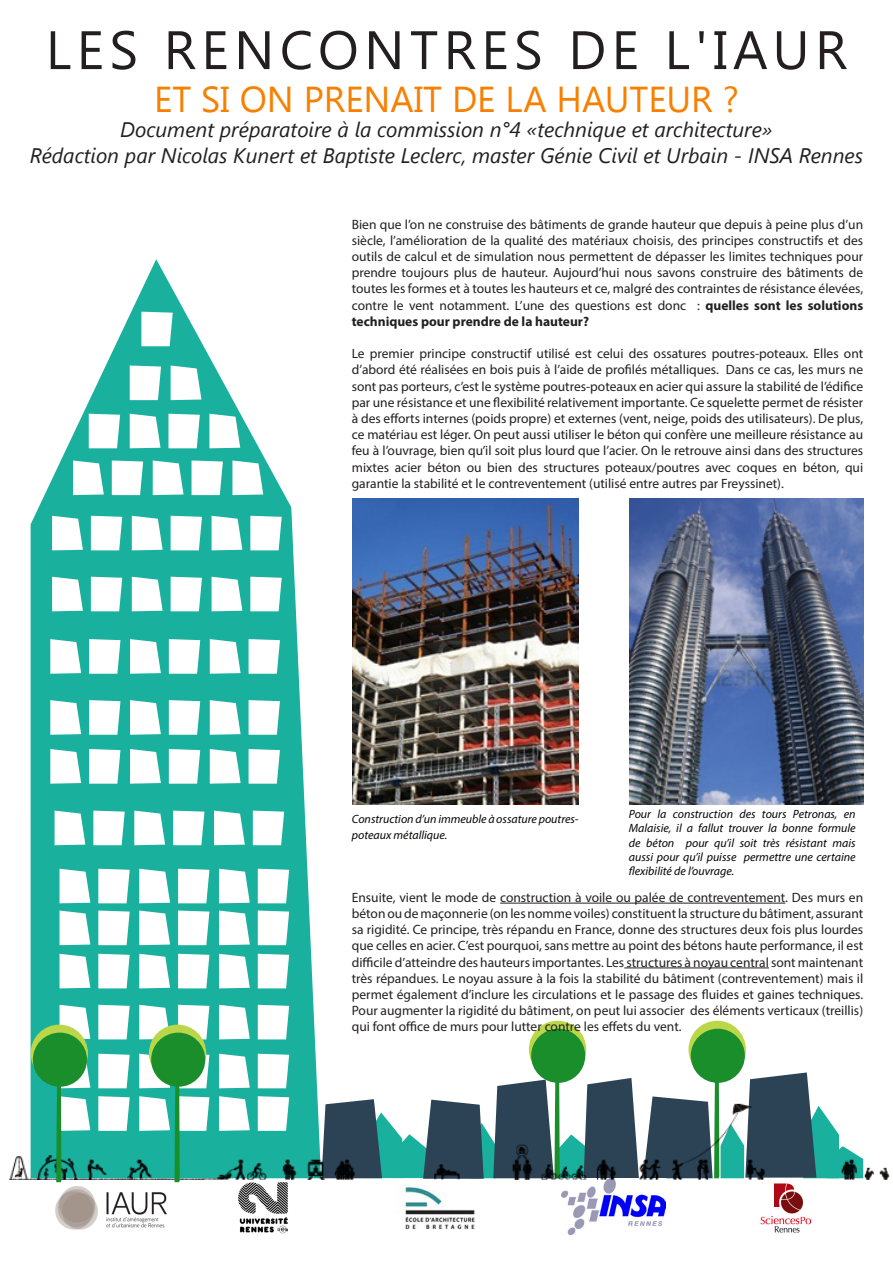
<style>
.page{position:relative;width:893px;height:1263px;background:#fff}
.page>*{position:absolute;margin:0;border:0;box-sizing:border-box;transform-origin:0 0}
.t1{font:54px "Segoe UI";letter-spacing:.1em;color:#231f20}
.t2{font:36px "Segoe UI";color:#f78000}
.t3{font:italic 21px "Segoe UI";color:#231f20}
.t4{font:13.5px/16.2px "Myriad Pro";color:#231f20;text-align:justify}
.t5{font:italic 12px/14.4px "Myriad Pro";color:#040503}
.s1{font-weight:700}
.s2{font-size:13.5px;color:#fff}
</style>
<div class="page">
<img style="left:760px;top:1183px;width:52px;height:50px">
<svg style="left:31px;top:259px;width:282px;height:720px;fill:#1ab09e"></svg>
<img style="left:238px;top:1182px;width:50px;height:52px">
<img style="left:55px;top:1186px;width:112px;height:44px">
<img style="left:561px;top:1180px;width:105px;height:54px">
<img style="left:402px;top:1185px;width:73px;height:45px">
<svg style="left:107px;top:869px;width:23px;height:34px"></svg>
<svg style="left:107px;top:910px;width:23px;height:35px"></svg>
<svg style="left:107px;top:954px;width:23px;height:25px"></svg>
<svg style="left:139px;top:869px;width:31px;height:34px"></svg>
<svg style="left:139px;top:910px;width:31px;height:35px"></svg>
<svg style="left:139px;top:954px;width:31px;height:25px"></svg>
<svg style="left:178px;top:869px;width:31px;height:34px"></svg>
<svg style="left:178px;top:910px;width:31px;height:35px"></svg>
<svg style="left:178px;top:954px;width:31px;height:25px"></svg>
<svg style="left:219px;top:869px;width:31px;height:34px"></svg>
<svg style="left:219px;top:910px;width:31px;height:35px"></svg>
<svg style="left:219px;top:954px;width:31px;height:25px"></svg>
<svg style="left:258px;top:869px;width:31px;height:34px"></svg>
<svg style="left:258px;top:910px;width:31px;height:35px"></svg>
<svg style="left:258px;top:954px;width:31px;height:25px"></svg>
<svg style="left:52px;top:516px;width:31px;height:34px"></svg>
<svg style="left:73px;top:460px;width:31px;height:35px"></svg>
<svg style="left:52px;top:577px;width:31px;height:34px"></svg>
<svg style="left:50px;top:639px;width:31px;height:35px"></svg>
<svg style="left:50px;top:700px;width:31px;height:35px"></svg>
<svg style="left:50px;top:749px;width:31px;height:35px"></svg>
<svg style="left:55px;top:810px;width:30px;height:1px"></svg>
<svg style="left:91px;top:516px;width:31px;height:34px"></svg>
<svg style="left:112px;top:460px;width:31px;height:35px"></svg>
<svg style="left:89px;top:414px;width:31px;height:34px"></svg>
<svg style="left:91px;top:577px;width:31px;height:34px"></svg>
<svg style="left:89px;top:639px;width:31px;height:35px"></svg>
<svg style="left:89px;top:700px;width:31px;height:35px"></svg>
<svg style="left:89px;top:749px;width:31px;height:35px"></svg>
<svg style="left:93px;top:810px;width:32px;height:35px"></svg>
<svg style="left:132px;top:516px;width:31px;height:34px"></svg>
<svg style="left:153px;top:460px;width:31px;height:35px"></svg>
<svg style="left:130px;top:414px;width:31px;height:34px"></svg>
<svg style="left:132px;top:577px;width:31px;height:34px"></svg>
<svg style="left:130px;top:639px;width:31px;height:35px"></svg>
<svg style="left:130px;top:700px;width:31px;height:35px"></svg>
<svg style="left:130px;top:749px;width:31px;height:35px"></svg>
<svg style="left:134px;top:810px;width:31px;height:35px"></svg>
<svg style="left:171px;top:516px;width:31px;height:34px"></svg>
<svg style="left:192px;top:460px;width:31px;height:35px"></svg>
<svg style="left:168px;top:414px;width:32px;height:34px"></svg>
<svg style="left:130px;top:365px;width:31px;height:35px"></svg>
<svg style="left:141px;top:312px;width:32px;height:34px"></svg>
<svg style="left:171px;top:577px;width:31px;height:34px"></svg>
<svg style="left:169px;top:639px;width:31px;height:35px"></svg>
<svg style="left:169px;top:700px;width:31px;height:35px"></svg>
<svg style="left:169px;top:749px;width:31px;height:35px"></svg>
<svg style="left:173px;top:810px;width:31px;height:35px"></svg>
<svg style="left:212px;top:516px;width:30px;height:34px"></svg>
<svg style="left:232px;top:460px;width:31px;height:35px"></svg>
<svg style="left:209px;top:414px;width:31px;height:34px"></svg>
<svg style="left:171px;top:365px;width:30px;height:35px"></svg>
<svg style="left:212px;top:577px;width:30px;height:34px"></svg>
<svg style="left:210px;top:639px;width:31px;height:35px"></svg>
<svg style="left:210px;top:700px;width:31px;height:35px"></svg>
<svg style="left:210px;top:749px;width:31px;height:35px"></svg>
<svg style="left:214px;top:810px;width:31px;height:35px"></svg>
<svg style="left:250px;top:516px;width:32px;height:34px"></svg>
<svg style="left:250px;top:577px;width:32px;height:34px"></svg>
<svg style="left:249px;top:639px;width:31px;height:35px"></svg>
<svg style="left:249px;top:700px;width:31px;height:35px"></svg>
<svg style="left:249px;top:749px;width:31px;height:35px"></svg>
<svg style="left:253px;top:810px;width:31px;height:35px"></svg>
<img style="left:10px;top:979px;width:880px;height:201px">
<svg style="left:10px;top:811px;width:97px;height:183px"></svg>
<svg style="left:361px;top:1090px;width:64px;height:91px"></svg>
<div style="left:344px;top:1011px;width:132px;height:79px;background:#fff"></div>
<div style="left:31px;top:1025px;width:57px;height:57px;background:#bbd749;border-radius:50%"></div>
<div style="left:33px;top:1032px;width:54px;height:55px;background:#1a8e2b;border-radius:50%"></div>
<svg style="left:56px;top:1054px;width:34px;height:128px"></svg>
<div style="left:149px;top:1025px;width:57px;height:57px;background:#bbd749;border-radius:50%"></div>
<div style="left:151px;top:1032px;width:54px;height:55px;background:#1a8e2b;border-radius:50%"></div>
<svg style="left:139px;top:1054px;width:70px;height:128px"></svg>
<hr style="left:500px;top:903px;width:285px;height:1px;background:#231f20">
<hr style="left:624px;top:967px;width:145px;height:1px;background:#231f20">
<img style="left:352px;top:499px;width:227px;height:305px">
<img style="left:629px;top:499px;width:234px;height:305px">
<p class="t1" style="left:46px;top:12px;width:803px">LES RENCONTRES DE L'IAUR</p>
<p class="t2" style="left:154px;top:75px;width:586px">ET SI ON PRENAIT DE LA HAUTEUR ?</p>
<p class="t3" style="left:120px;top:115px;width:654px">Document préparatoire à la commission n°4 «technique et architecture»</p>
<p class="t3" style="left:30px;top:141px;width:834px">Rédaction par Nicolas Kunert et Baptiste Leclerc, master Génie Civil et Urbain - INSA Rennes</p>
<p class="t4" style="left:352px;top:216px;width:513px">Bien que l’on ne construise des bâtiments de grande hauteur que depuis à peine plus d’un siècle, l’amélioration de la qualité des matériaux choisis, des principes constructifs et des outils de calcul et de simulation nous permettent de dépasser les limites techniques pour prendre toujours plus de hauteur. Aujourd’hui nous savons construire des bâtiments de toutes les formes et à toutes les hauteurs et ce, malgré des contraintes de résistance élevées, contre le vent notamment. L’une des questions est donc : <span class="s1">quelles sont les solutions techniques pour prendre de la hauteur?</span></p>
<p class="t4" style="left:352px;top:345px;width:513px">Le premier principe constructif utilisé est celui des ossatures poutres-poteaux. Elles ont d’abord été réalisées en bois puis à l’aide de profilés métalliques. Dans ce cas, les murs ne sont pas porteurs, c’est le système poutres-poteaux en acier qui assure la stabilité de l’édifice par une résistance et une flexibilité relativement importante. Ce squelette permet de résister à des efforts internes (poids propre) et externes (vent, neige, poids des utilisateurs). De plus, ce matériau est léger. On peut aussi utiliser le béton qui confère une meilleure résistance au feu à l’ouvrage, bien qu’il soit plus lourd que l’acier. On le retrouve ainsi dans des structures mixtes acier béton ou bien des structures poteaux/poutres avec coques en béton, qui garantie la stabilité et le contreventement (utilisé entre autres par Freyssinet).</p>
<p class="t5" style="left:352px;top:810px;width:228px;line-height:16.2px">Construction d’un immeuble à ossature poutres&shy;poteaux métallique.<span class="s2">.</span></p>
<p class="t5" style="left:629px;top:806px;width:228px;text-align:justify">Pour la construction des tours Petronas, en Malaisie, il a fallut trouver la bonne formule de béton pour qu’il soit très résistant mais aussi pour qu’il puisse permettre une certaine flexibilité de l’ouvrage.</p>
<p class="t4" style="left:352px;top:889px;width:513px">Ensuite, vient le mode de construction à voile ou palée de contreventement. Des murs en béton ou de maçonnerie (on les nomme voiles) constituent la structure du bâtiment, assurant sa rigidité. Ce principe, très répandu en France, donne des structures deux fois plus lourdes que celles en acier. C’est pourquoi, sans mettre au point des bétons haute performance, il est difficile d’atteindre des hauteurs importantes. Les structures à noyau central sont maintenant très répandues. Le noyau assure à la fois la stabilité du bâtiment (contreventement) mais il permet également d’inclure les circulations et le passage des fluides et gaines techniques.<br>Pour augmenter la rigidité du bâtiment, on peut lui associer des éléments verticaux (treillis) qui font office de murs pour lutter contre les effets du vent.</p>
</div>
